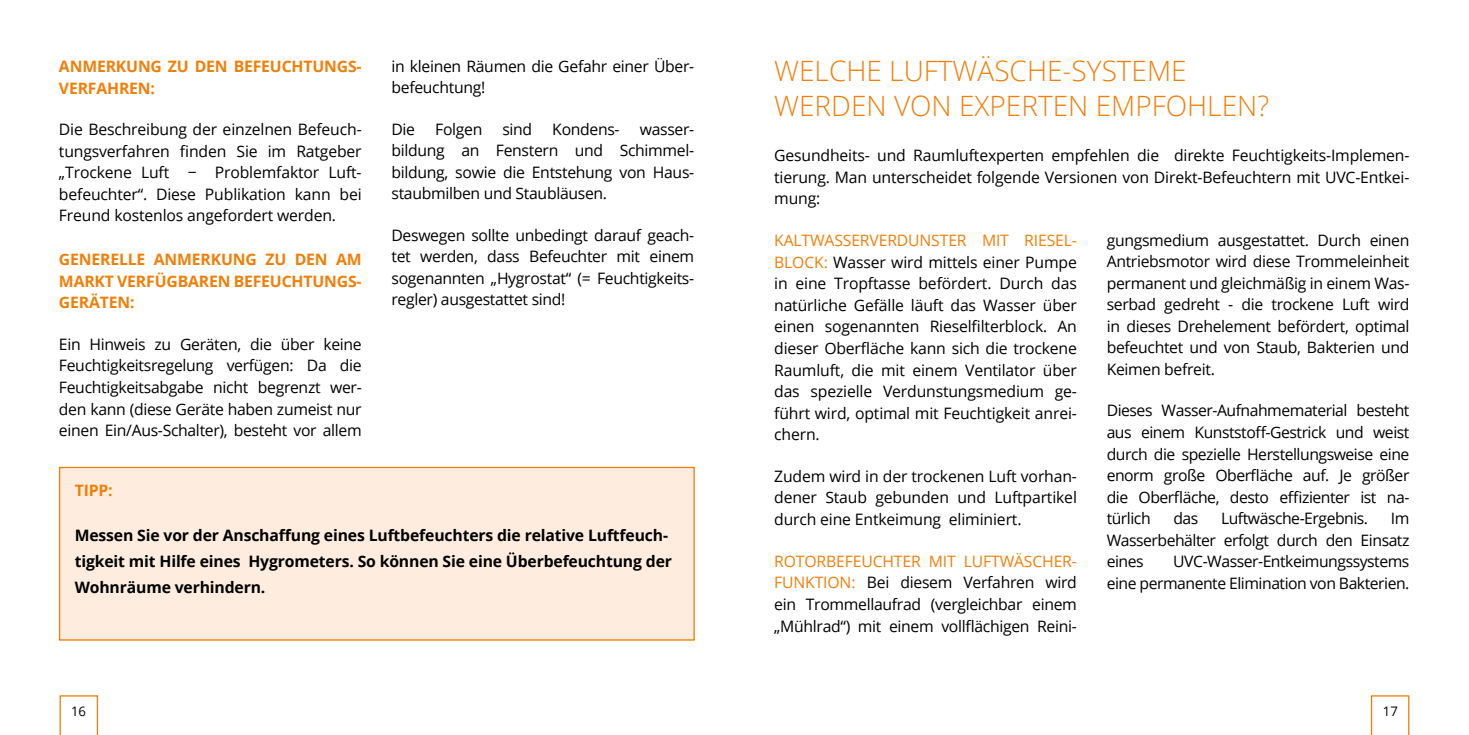
<style>
.page{position:relative;width:1469px;height:735px;background:#fff}
.page>*{position:absolute;margin:0;border:0;box-sizing:border-box;transform-origin:0 0}
.t1{font:300 28px/35px "Open Sans";color:#f07f09}
.t2{font:15.75px/21.5px "Open Sans";letter-spacing:-.02em;color:#000;text-align:justify}
.t3{font:700 15.75px/26.2px "Open Sans";letter-spacing:-.01em;color:#000}
.t4{font:700 15.75px/21.9px "Open Sans";letter-spacing:-.01em;color:#f07f09}
.t5{font:15.75px "Open Sans";letter-spacing:-.01em;color:#f07f09}
.t6{font:13.12px "Open Sans";color:#000}
.s1{color:#f07f09}
</style>
<div class="page">
<svg style="left:60px;top:695px;width:38px;height:39px"></svg>
<svg style="left:1370px;top:695px;width:39px;height:39px"></svg>
<div style="left:1374px;top:705px;width:31px;height:29px;background:#fff"></div>
<div style="left:59px;top:466px;width:635px;height:174px;background:#feedde;border:1px solid #f07f09"></div>
<p class="t4" style="left:59px;top:55px;width:304px">Anmerkung zu den Befeuchtungs&shy;verfahren:</p>
<p class="t2" style="left:59px;top:118px;width:304px">Die Beschreibung der einzelnen Befeuch&shy;tungsverfahren finden Sie im Ratgeber „Trockene Luft − Problemfaktor Luft&shy;befeuchter“. Diese Publikation kann bei Freund kostenlos angefordert werden.</p>
<p class="t4" style="left:59px;top:247px;width:304px;text-align:justify">Generelle Anmerkung zu den am Markt verfügbaren Befeuchtungs&shy;geräten:</p>
<p class="t2" style="left:59px;top:333px;width:304px">Ein Hinweis zu Geräten, die über keine Feuchtigkeitsregelung verfügen: Da die Feuchtigkeitsabgabe nicht begrenzt wer&shy;den kann (diese Geräte haben zumeist nur einen Ein/Aus-Schalter), besteht vor allem</p>
<p class="t2" style="left:391px;top:55px;width:304px">in kleinen Räumen die Gefahr einer Über&shy;befeuchtung!</p>
<p class="t2" style="left:391px;top:118px;width:25px">Die</p>
<p class="t2" style="left:435px;top:118px;width:49px">Folgen</p>
<p class="t2" style="left:502px;top:118px;width:31px">sind</p>
<p class="t2" style="left:552px;top:118px;width:69px">Kondens-</p>
<p class="t2" style="left:391px;top:118px;width:304px;text-indent:248px">wasser&shy;bildung an Fenstern und Schimmel&shy;bildung, sowie die Entstehung von Haus&shy;staubmilben und Staubläusen.</p>
<p class="t2" style="left:391px;top:224px;width:304px">Deswegen sollte unbedingt darauf geach&shy;tet werden, dass Befeuchter mit einem sogenannten „Hygrostat“ (= Feuchtigkeits&shy;regler) ausgestattet sind!</p>
<p class="t4" style="left:75px;top:479px;width:39px">TIPP:</p>
<p class="t3" style="left:75px;top:521px;width:598px">Messen Sie vor der Anschaffung eines Luftbefeuchters die relative Luftfeuch&shy;tigkeit mit H ilfe eines Hygrometers. So können Sie eine Ü berbefeuchtung der<br>Wohnräume verhindern.</p>
<h1 class="t1" style="left:774px;top:53px;width:414px;text-indent:203px">ÄSCHE-SYSTEME<br>WERDEN VON EXPERTEN EMPFO</h1>
<h1 class="t1" style="left:774px;top:53px;width:168px">WELCHE LUFTW</h1>
<h1 class="t1" style="left:1187px;top:88px;width:83px">HLEN?</h1>
<p class="t2" style="left:774px;top:144px;width:637px">Gesundheits- und Raumluftexperten empfehlen die direkte Feuchtigkeits-Implemen&shy;tierung. Man unterscheidet folgende Versionen von Direkt-Befeuchtern mit UVC-Entkei&shy;mung:</p>
<p class="t5" style="left:774px;top:229px;width:31px">Kaltw</p>
<p class="t5" style="left:824px;top:229px;width:20px">asserverd</p>
<p class="t5" style="left:908px;top:229px;width:22px">unster</p>
<p class="t5" style="left:982px;top:229px;width:10px">mit</p>
<p class="t5" style="left:1024px;top:229px;width:18px">Riesel</p>
<p class="t5" style="left:1071px;top:229px;width:7px">-</p>
<p class="t5" style="left:774px;top:251px;width:11px">block</p>
<p class="t2" style="left:1106px;top:229px;width:304px">gungsmedium ausgestattet. Durch einen Antriebsmotor wird diese Trommeleinheit permanent und gleichmäßig in einem Was&shy;serbad gedreht - die trockene Luft wird in dieses Drehelement befördert, optimal befeuchtet und von Staub, Bakterien und Keimen befreit.</p>
<p class="t2" style="left:1106px;top:399px;width:304px">Dieses Wasser-Aufnahmematerial besteht aus einem Kunststoff-Gestrick und weist durch die spezielle Herstellungsweise eine enorm große Oberfläche auf. Je größer die Oberfläche, desto effizienter ist na&shy;türlich</p>
<p class="t2" style="left:774px;top:251px;width:304px;text-indent:49px"><span class="s1">:</span> Wasser wird mittels einer Pumpe in eine Tropftasse befördert. Durch das natürliche Gefälle läuft das Wasser über einen sogenannten Rieselfilterblock. An dieser Oberfläche kann sich die trockene Raumluft, die mit einem Ventilator über das spezielle Verdunstungsmedium ge&shy;führt wird, optimal mit Feuchtigkeit anrei&shy;chern.</p>
<p class="t2" style="left:774px;top:464px;width:304px">Zudem wird in der trockenen Luft vorhan&shy;dener Staub gebunden und Luftpartikel durch eine Entkeimung eliminiert.</p>
<p class="t5" style="left:774px;top:549px;width:21px">Rotorbefe</p>
<p class="t5" style="left:861px;top:549px;width:22px">uchter</p>
<p class="t5" style="left:928px;top:549px;width:10px">mit</p>
<p class="t5" style="left:963px;top:549px;width:30px">Luftwäscher</p>
<p class="t5" style="left:1071px;top:549px;width:7px">-</p>
<p class="t5" style="left:774px;top:571px;width:30px">Funktion</p>
<p class="t2" style="left:1173px;top:507px;width:26px">das</p>
<p class="t2" style="left:1221px;top:507px;width:149px">Luftwäsche-Ergebnis.</p>
<p class="t2" style="left:1106px;top:507px;width:304px;text-indent:284px">Im Wasserbehälter erfolgt durch den Einsatz eines</p>
<p class="t2" style="left:1106px;top:550px;width:304px;text-align:right">UVC-Wasser-Entkeimungssystems<br>eine permanente Elimination von Bakterien.</p>
<p class="t2" style="left:774px;top:571px;width:304px;text-indent:77px"><span class="s1">:</span> Bei diesem Verfahren wird ein Trommellaufrad (vergleichbar einem „Mühlrad“) mit einem vollflächigen Reini-</p>
<p class="t6" style="left:71px;top:701px;width:17px">16</p>
<p class="t6" style="left:1382px;top:701px;width:17px">17</p>
</div>
